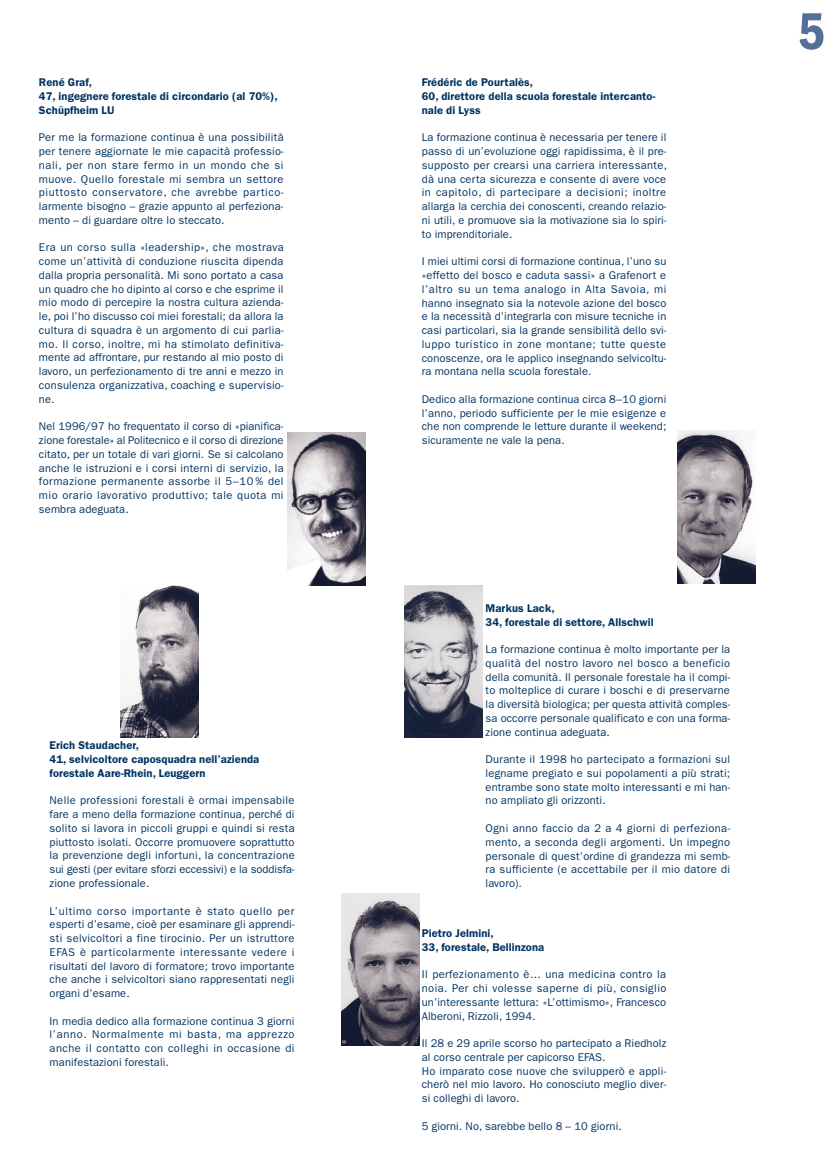
<style>
.page{position:relative;width:833px;height:1170px;background:#fff}
.page>*{position:absolute;margin:0;border:0;box-sizing:border-box;transform-origin:0 0}
.t1{font:600 condensed 53.75px "Franklin Gothic LT";color:#547098}
.t2{font:11.25px/13.8px "Franklin Gothic LT";letter-spacing:.01em;color:#003362;text-align:justify}
.t3{font:600 11.25px/13.8px "Franklin Gothic LT";letter-spacing:.01em;color:#003362}
</style>
<div class="page">
<img style="left:287px;top:432px;width:78px;height:153px">
<img style="left:677px;top:431px;width:78px;height:152px">
<img style="left:405px;top:585px;width:78px;height:152px">
<img style="left:342px;top:893px;width:78px;height:152px">
<img style="left:120px;top:585px;width:78px;height:152px">
<p class="t3" style="left:39px;top:76px;width:240px">René Graf,<br>47, ingegnere forestale di circondario (al 70%),<br>Schüpfheim LU</p>
<p class="t2" style="left:39px;top:131px;width:246px">Per me la formazione continua è una possibilità per tenere aggiornate le mie capacità professio&shy;nali, per non stare fermo in un mondo che si muove. Quello forestale mi sembra un settore piuttosto conservatore, che avrebbe partico&shy;larmente bisogno – grazie appunto al perfeziona&shy;mento – di guardare oltre lo steccato.</p>
<p class="t2" style="left:39px;top:241px;width:246px">Era un corso sulla «leadership», che mostrava come un’attività di conduzione riuscita dipenda dalla propria personalità. Mi sono portato a casa un quadro che ho dipinto al corso e che esprime il mio modo di percepire la nostra cultura azienda&shy;le, poi l’ho discusso coi miei forestali; da allora la cultura di squadra è un argomento di cui parlia&shy;mo. Il corso, inoltre, mi ha stimolato definitiva&shy;mente ad affrontare, pur restando al mio posto di lavoro, un perfezionamento di tre anni e mezzo in consulenza organizzativa, coaching e supervisio&shy;ne.</p>
<p class="t2" style="left:39px;top:419px;width:246px">Nel 1996/97 ho frequentato il corso di «pianifica&shy;zione forestale» al Politecnico e il corso di direzione citato, per un totale di vari giorni. Se si calcolano anche le istruzioni e i corsi interni di servizio, la formazione permanente assorbe il 5–10 % del mio orario lavorativo produttivo; tale quota mi sembra adeguata.</p>
<p class="t3" style="left:50px;top:738px;width:211px">Erich Staudacher,<br>41, selvicoltore caposquadra nell’azienda forestale Aare-Rhein, Leuggern</p>
<p class="t2" style="left:50px;top:793px;width:247px">Nelle professioni forestali è ormai impensabile fare a meno della formazione continua, perché di solito si lavora in piccoli gruppi e quindi si resta piuttosto isolati. Occorre promuovere soprattutto la prevenzione degli infortuni, la concentrazione sui gesti (per evitare sforzi eccessivi) e la soddisfa&shy;zione professionale.</p>
<p class="t2" style="left:50px;top:903px;width:246px">L’ultimo corso importante è stato quello per esperti d’esame, cioè per esaminare gli apprendi&shy;sti selvicoltori a fine tirocinio. Per un istruttore EFAS è particolarmente interessante vedere i risultati del lavoro di formatore; trovo importante che anche i selvicoltori siano rappresentati negli organi d’esame.</p>
<p class="t2" style="left:50px;top:1013px;width:246px">In media dedico alla formazione continua 3 giorni l’anno. Normalmente mi basta, ma apprezzo anche il contatto con colleghi in occasione di manifestazioni forestali.</p>
<p class="t3" style="left:422px;top:76px;width:235px">Frédéric de Pourtalès,<br>60, direttore della scuola forestale intercanto&shy;nale di Lyss</p>
<p class="t2" style="left:422px;top:131px;width:247px">La formazione continua è necessaria per tenere il passo di un’evoluzione oggi rapidissima, è il pre&shy;supposto per crearsi una carriera interessante, dà una certa sicurezza e consente di avere voce in capitolo, di partecipare a decisioni; inoltre allarga la cerchia dei conoscenti, creando relazio&shy;ni utili, e promuove sia la motivazione sia lo spiri&shy;to imprenditoriale.</p>
<p class="t2" style="left:422px;top:254px;width:246px">I miei ultimi corsi di formazione continua, l’uno su «effetto del bosco e caduta sassi» a Grafenort e l’altro su un tema analogo in Alta Savoia, mi hanno insegnato sia la notevole azione del bosco e la necessità d’integrarla con misure tecniche in casi particolari, sia la grande sensibilità dello svi&shy;luppo turistico in zone montane; tutte queste conoscenze, ora le applico insegnando selvicoltu&shy;ra montana nella scuola forestale.</p>
<p class="t2" style="left:422px;top:392px;width:246px">Dedico alla formazione continua circa 8–10 giorni l’anno, periodo sufficiente per le mie esigenze e che non comprende le letture durante il weekend; sicuramente ne vale la pena.</p>
<p class="t3" style="left:485px;top:601px;width:169px">Markus Lack,<br>34, forestale di settore, Allschwil</p>
<p class="t2" style="left:485px;top:642px;width:246px">La formazione continua è molto importante per la qualità del nostro lavoro nel bosco a beneficio della comunità. Il personale forestale ha il compi&shy;to molteplice di curare i boschi e di preservarne la diversità biologica; per questa attività comples&shy;sa occorre personale qualificato e con una forma&shy;zione continua adeguata.</p>
<p class="t2" style="left:485px;top:752px;width:246px">Durante il 1998 ho partecipato a formazioni sul legname pregiato e sui popolamenti a più strati; entrambe sono state molto interessanti e mi han&shy;no ampliato gli orizzonti.</p>
<p class="t2" style="left:485px;top:821px;width:246px">Ogni anno faccio da 2 a 4 giorni di perfeziona&shy;mento, a seconda degli argomenti. Un impegno personale di quest’ordine di grandezza mi semb&shy;ra sufficiente (e accettabile per il mio datore di lavoro).</p>
<p class="t3" style="left:422px;top:926px;width:124px">Pietro Jelmini,<br>33, forestale, Bellinzona</p>
<p class="t2" style="left:422px;top:967px;width:246px">Il perfezionamento è... una medicina contro la noia. Per chi volesse saperne di più, consiglio un’interessante lettura: «L’ottimismo», Francesco Alberoni, Rizzoli, 1994.</p>
<p class="t2" style="left:422px;top:1036px;width:246px;text-align:left">Il 28 e 29 aprile scorso ho partecipato a Riedholz al corso centrale per capicorso EFAS.<br>Ho imparato cose nuove che svilupperò e appli&shy;cherò nel mio lavoro. Ho conosciuto meglio diver&shy;si colleghi di lavoro.</p>
<p class="t2" style="left:422px;top:1118px;width:201px">5 giorni. No, sarebbe bello 8 – 10 giorni.</p>
<h1 class="t1" style="left:797px;top:1px;width:29px">5</h1>
</div>
